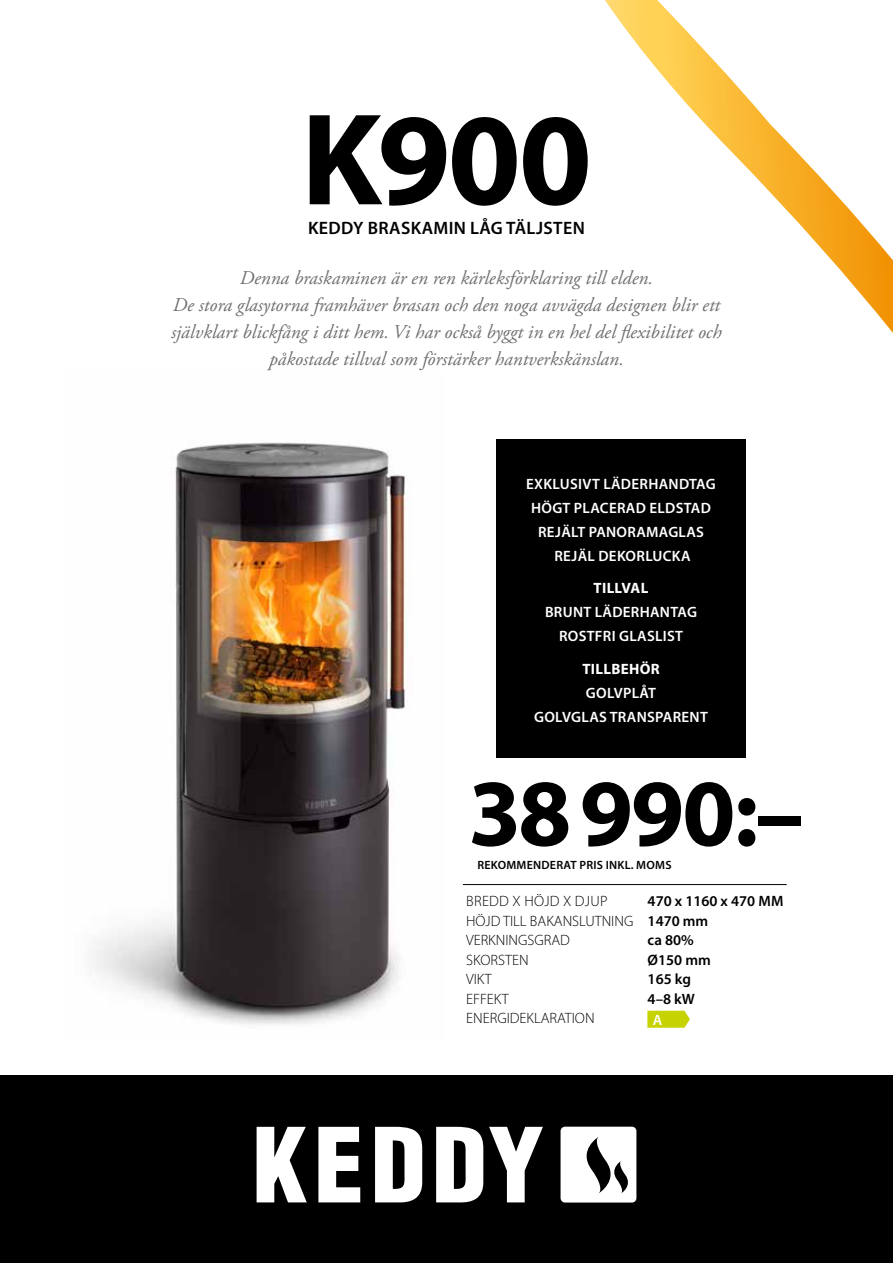
<style>
.page{position:relative;width:893px;height:1263px;background:#fff}
.page>*{position:absolute;margin:0;border:0;box-sizing:border-box;transform-origin:0 0}
.t1{font:700 132px "Myriad Pro";color:#000}
.t2{font:700 96px "Myriad Pro";letter-spacing:-.02em;color:#000}
.t3{font:italic 19.5px/27px "Adobe Garamond Pro";color:#706f6f;text-align:center}
.t4{font:600 18px "Myriad Pro";letter-spacing:.02em;color:#000}
.t5{font:600 15px/24px "Myriad Pro";letter-spacing:.02em;color:#fff;text-align:center}
.t6{font:300 15px/19.5px "Myriad Pro";color:#000}
.t7{font:600 15px "Myriad Pro";color:#000}
.t8{font:700 15px "Myriad Pro";letter-spacing:.02em;color:#fff}
.t9{font:300 15px "Myriad Pro";letter-spacing:.02em;color:#000}
.t10{font:600 12px "Myriad Pro";letter-spacing:.02em;color:#000}
.s1{font-weight:600}
</style>
<div class="page">
<img style="left:94px;top:442px;width:315px;height:583px">
<svg style="left:605px;top:0;width:288px;height:333px"></svg>
<div style="left:0;top:1076px;width:893px;height:187px;background:#000"></div>
<svg style="left:257px;top:1127px;width:50px;height:75px"></svg>
<svg style="left:318px;top:1127px;width:42px;height:75px"></svg>
<svg style="left:375px;top:1127px;width:47px;height:75px"></svg>
<svg style="left:436px;top:1127px;width:47px;height:75px"></svg>
<svg style="left:489px;top:1127px;width:54px;height:75px"></svg>
<svg style="left:560px;top:1126px;width:77px;height:77px;background:#d2d2d2"></svg>
<hr style="left:463px;top:884px;width:324px;height:1px;background:#000">
<div style="left:496px;top:439px;width:250px;height:318px;background:#000"></div>
<svg style="left:647px;top:1011px;width:43px;height:17px"></svg>
<h1 class="t1" style="left:301px;top:74px;width:293px">K900</h1>
<p class="t4" style="left:308px;top:216px;width:278px">KEDDY BRASKAMIN LÅG TÄLJSTEN</p>
<p class="t3" style="left:171px;top:265px;width:552px">Denna braskaminen är en ren kärleksförklaring till elden.<br>De stora glasytorna framhäver brasan och den noga avvägda designen blir ett självklart blickfång i ditt hem. Vi har också byggt in en hel del flexibilitet och påkostade tillval som förstärker hantverkskänslan.</p>
<p class="t5" style="left:526px;top:471px;width:191px">EXKLUSIVT LÄDERHANDTAG<br>HÖGT PLACERAD ELDSTAD<br>REJÄLT PANORAMAGLAS<br>REJÄL DEKORLUCKA</p>
<p class="t8" style="left:594px;top:578px;width:56px">TILLVAL</p>
<p class="t5" style="left:545px;top:600px;width:153px">BRUNT LÄDERHANTAG<br>ROSTFRI GLASLIST</p>
<p class="t8" style="left:582px;top:659px;width:79px">TILLBEHÖR</p>
<p class="t5" style="left:534px;top:680px;width:175px">GOLVPLÅT<br>GOLVGLAS TRANSPARENT</p>
<h2 class="t2" style="left:468px;top:751px;width:337px">38990:–</h2>
<p class="t10" style="left:477px;top:858px;width:196px">REKOMMENDERAT PRIS INKL. MOMS</p>
<p class="t9" style="left:466px;top:892px;width:143px">BREDD X HÖJD X DJUP</p>
<p class="t6" style="left:466px;top:891px;width:319px;text-indent:182px"><span class="s1">470 x 1160 x 470 MM<br></span>HÖJD TILL BAKANSLUTNING <span class="s1">1470 mm<br></span>VERKNINGSGRAD</p>
<p class="t7" style="left:648px;top:931px;width:48px">ca 80%</p>
<p class="t6" style="left:466px;top:950px;width:64px">SKORSTEN</p>
<p class="t7" style="left:648px;top:950px;width:65px">Ø150 mm</p>
<p class="t6" style="left:466px;top:969px;width:27px">VIKT</p>
<p class="t7" style="left:648px;top:970px;width:45px">165 kg</p>
<p class="t6" style="left:466px;top:989px;width:44px">EFFEKT</p>
<p class="t7" style="left:648px;top:989px;width:49px">4–8 kW</p>
<p class="t6" style="left:466px;top:1008px;width:130px">ENERGIDEKLARATION</p>
<p class="t5" style="left:653px;top:1007px;width:11px">A</p>
</div>
